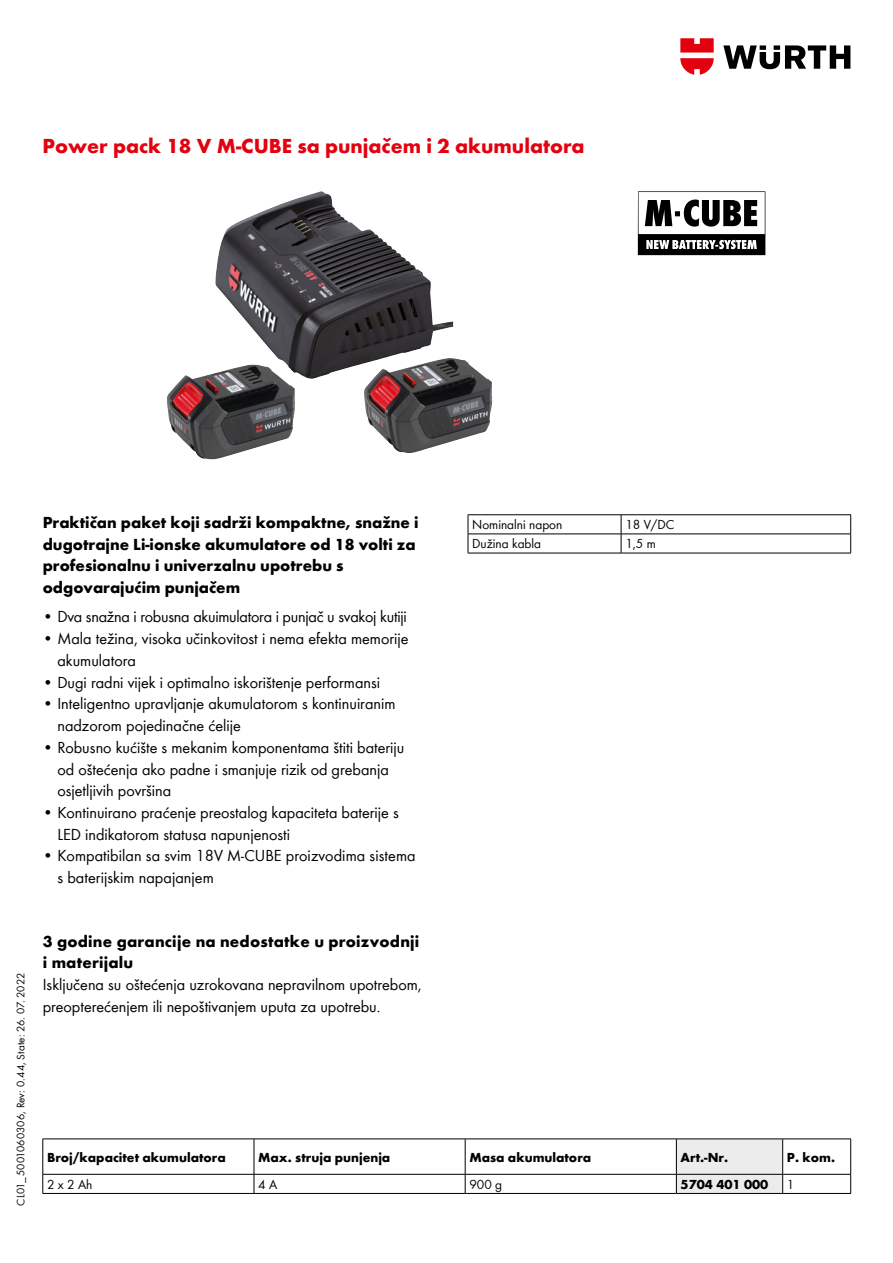
<style>
.page{position:relative;width:893px;height:1263px;background:#fff}
.page>*{position:absolute;margin:0;border:0;box-sizing:border-box;transform-origin:0 0}
.t1{font:700 21px "Wuerth Global";color:#e3000f}
.t2{font:16.5px/21.8px "Wuerth Global";color:#000}
.t3{font:700 16.5px/21.8px "Wuerth Global";color:#000}
.t4{font:700 13.5px "Wuerth Global";color:#000}
.t5{font:13.5px "Wuerth Global";color:#000}
.t6{font:11.25px "Wuerth Global";letter-spacing:.01em;color:#000}
</style>
<div class="page">
<svg style="left:723px;top:45px;width:127px;height:24px"></svg>
<svg style="left:680px;top:38px;width:34px;height:37px"></svg>
<hr style="left:43px;top:1138px;width:211px;height:1px;background:#000">
<hr style="left:43px;top:1139px;width:1px;height:35px;background:#000">
<hr style="left:254px;top:1138px;width:211px;height:1px;background:#000">
<hr style="left:254px;top:1139px;width:1px;height:35px;background:#000">
<hr style="left:465px;top:1138px;width:211px;height:1px;background:#000">
<hr style="left:465px;top:1139px;width:1px;height:35px;background:#000">
<hr style="left:676px;top:1138px;width:107px;height:1px;background:#000">
<hr style="left:783px;top:1138px;width:68px;height:1px;background:#000">
<hr style="left:850px;top:1139px;width:1px;height:35px;background:#000">
<hr style="left:43px;top:1174px;width:211px;height:1px;background:#000">
<svg style="left:43px;top:1174px;width:1px;height:19px"></svg>
<hr style="left:254px;top:1174px;width:211px;height:1px;background:#000">
<svg style="left:254px;top:1174px;width:1px;height:19px"></svg>
<hr style="left:465px;top:1174px;width:211px;height:1px;background:#000">
<svg style="left:465px;top:1174px;width:1px;height:19px"></svg>
<hr style="left:783px;top:1174px;width:68px;height:1px;background:#000">
<svg style="left:676px;top:1139px;width:107px;height:54px;background:#e1e1e2"></svg>
<svg style="left:850px;top:1174px;width:1px;height:19px"></svg>
<hr style="left:43px;top:1193px;width:211px;height:1px;background:#000">
<hr style="left:254px;top:1193px;width:211px;height:1px;background:#000">
<hr style="left:465px;top:1193px;width:211px;height:1px;background:#000">
<hr style="left:676px;top:1193px;width:107px;height:1px;background:#000">
<hr style="left:783px;top:1193px;width:68px;height:1px;background:#000">
<hr style="left:468px;top:514px;width:153px;height:1px;background:#000">
<hr style="left:621px;top:514px;width:230px;height:1px;background:#000">
<hr style="left:468px;top:534px;width:153px;height:1px;background:#000">
<svg style="left:468px;top:515px;width:1px;height:38px"></svg>
<hr style="left:468px;top:553px;width:153px;height:1px;background:#000">
<hr style="left:621px;top:534px;width:230px;height:1px;background:#000">
<svg style="left:621px;top:515px;width:1px;height:38px"></svg>
<svg style="left:850px;top:515px;width:1px;height:38px"></svg>
<hr style="left:621px;top:553px;width:230px;height:1px;background:#000">
<svg style="left:638px;top:191px;width:127px;height:64px"></svg>
<img style="left:215px;top:191px;width:276px;height:263px">
<p class="t1" style="left:43px;top:134px;width:544px">Power pack 18 V M-CUBE sa punjačem i 2 akumulatora</p>
<p class="t3" style="left:43px;top:511px;width:377px">Praktičan paket koji sadrži kompaktne, snažne i dugotrajne Li-ionske akumulatore od 18 volti za profesionalnu i univerzalnu upotrebu s odgovarajućim punjačem</p>
<p class="t2" style="left:43px;top:606px;width:366px">• Dva snažna i robusna akuimulatora i punjač u svakoj kutiji</p>
<p class="t2" style="left:57px;top:627px;width:353px;text-indent:-15px">• Mala težina, visoka učinkovitost i nema efekta memorije akumulatora</p>
<p class="t2" style="left:43px;top:671px;width:339px">• Dugi radni vijek i optimalno iskorištenje performansi</p>
<p class="t2" style="left:57px;top:693px;width:340px;text-indent:-15px">• Inteligentno upravljanje akumulatorom s kontinuiranim nadzorom pojedinačne ćelije</p>
<p class="t2" style="left:57px;top:736px;width:348px;text-indent:-15px">• Robusno kućište s mekanim komponentama štiti bateriju od oštećenja ako padne i smanjuje rizik od grebanja osjetljivih površina</p>
<p class="t2" style="left:57px;top:801px;width:343px;text-indent:-15px">• Kontinuirano praćenje preostalog kapaciteta baterije s<br>LED indikatorom statusa napunjenosti</p>
<p class="t2" style="left:57px;top:845px;width:360px;text-indent:-15px">• Kompatibilan sa svim 18V M-CUBE proizvodima sistema s baterijskim napajanjem</p>
<p class="t5" style="left:472px;top:517px;width:92px">Nominalni napon</p>
<p class="t5" style="left:625px;top:517px;width:51px">18 V/DC</p>
<p class="t5" style="left:472px;top:536px;width:70px">Dužina kabla</p>
<p class="t5" style="left:625px;top:536px;width:32px">1,5 m</p>
<p class="t6" style="left:14px;top:1205px;width:234px;rotate:-90deg">CL01_5001060306, Rev: 0.44, State: 26. 07. 2022</p>
<p class="t3" style="left:43px;top:930px;width:378px">3 godine garancije na nedostatke u proizvodnji i materijalu</p>
<p class="t2" style="left:43px;top:973px;width:380px">Isključena su oštećenja uzrokovana nepravilnom upotrebom, preopterećenjem ili nepoštivanjem uputa za upotrebu.</p>
<p class="t4" style="left:47px;top:1149px;width:180px">Broj/kapacitet akumulatora</p>
<p class="t4" style="left:258px;top:1149px;width:134px">Max. struja punjenja</p>
<p class="t4" style="left:469px;top:1149px;width:123px">Masa akumulatora</p>
<p class="t4" style="left:681px;top:1149px;width:49px">Art.-Nr.</p>
<p class="t4" style="left:787px;top:1149px;width:50px">P. kom.</p>
<p class="t5" style="left:47px;top:1176px;width:47px">2 x 2 Ah</p>
<p class="t5" style="left:258px;top:1176px;width:21px">4 A</p>
<p class="t5" style="left:469px;top:1176px;width:34px">900 g</p>
<p class="t4" style="left:681px;top:1176px;width:89px">5704 401 000</p>
<p class="t5" style="left:787px;top:1176px;width:9px">1</p>
</div>
